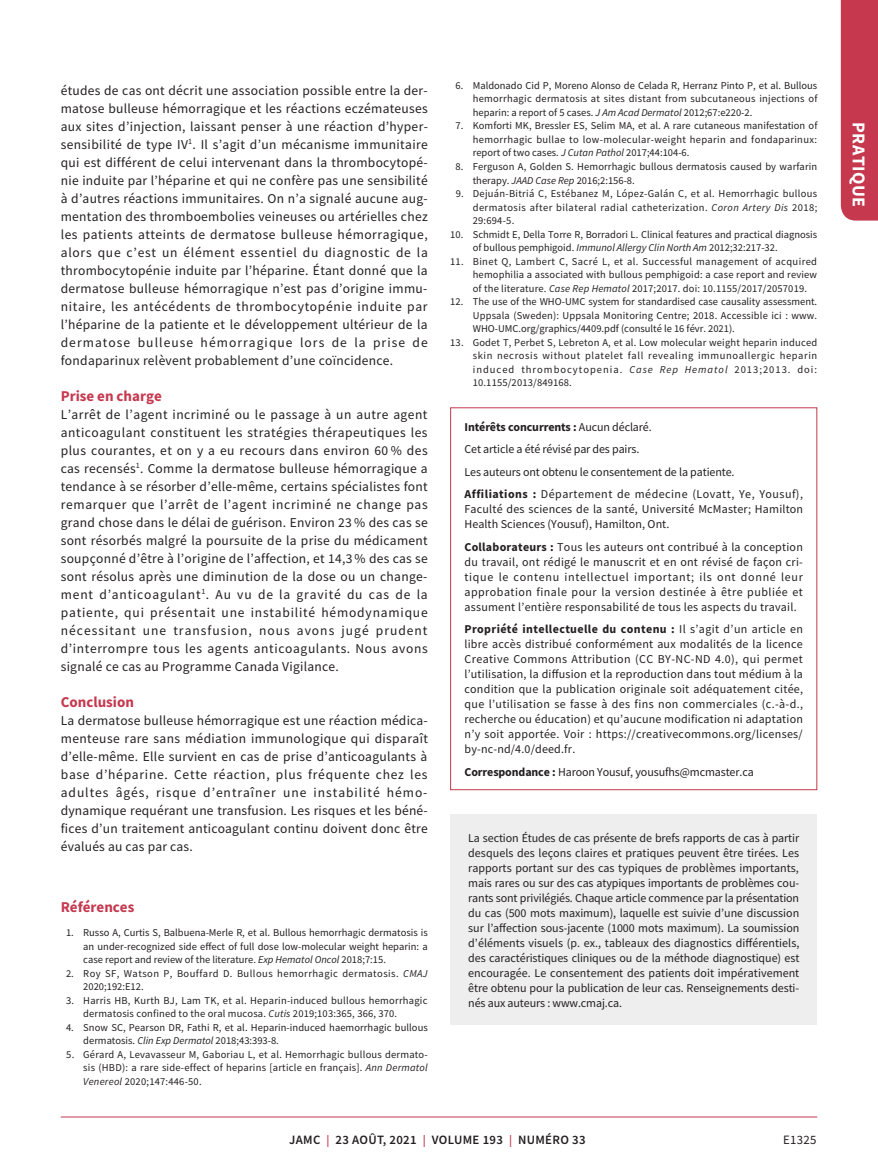
<style>
.page{position:relative;width:878px;height:1175px;background:#fff}
.page>*{position:absolute;margin:0;border:0;box-sizing:border-box;transform-origin:0 0}
.t1{font:700 18px "Source Sans Pro";letter-spacing:.025em;color:#fff}
.t2{font:700 15px "Source Sans Pro";color:#c5384e}
.t3{font:13.5px/18px "Source Sans Pro";letter-spacing:.02em;color:#231f20;text-align:justify}
.t4{font:600 12.75px "Source Sans Pro";letter-spacing:.025em;color:#231f20}
.t5{font:12.75px "Source Sans Pro";letter-spacing:.025em;color:#231f20}
.t6{font:12px/15px "Source Sans Pro";letter-spacing:.015em;color:#231f20;text-align:justify}
.t7{font:12px/22.5px "Source Sans Pro";letter-spacing:-.01em;color:#231f20}
.t8{font:10.5px/13.5px "Source Sans Pro";letter-spacing:.015em;color:#231f20;text-align:justify}
.t9{font:10.5px/13.5px "Source Sans Pro";letter-spacing:.04em;color:#231f20}
.s1{font-style:italic}
.s2{font-weight:700}
.s3{font-size:12px;color:#c5384e}
</style>
<div class="page">
<div style="left:840px;top:0;width:38px;height:220px;background:#c5384e"></div>
<hr style="left:61px;top:1116px;width:756px;height:1px;background:#c5384e">
<div style="left:450px;top:407px;width:367px;height:383px;border:1px solid #c5384e"></div>
<div style="left:450px;top:814px;width:367px;height:210px;background:#eeeeef"></div>
<p class="t3" style="left:61px;top:81px;width:368px">études de cas ont décrit une association possible entre la der&shy;matose bulleuse hémorragique et les réactions eczémateuses aux sites d’injection, laissant penser à une réaction d’hyper&shy;sensibilité de type IV<sup>1</sup>. Il s’agit d’un mécanisme immunitaire qui est différent de celui intervenant dans la thrombocytopé&shy;nie induite par l’héparine et qui ne confère pas une sensibilité à d’autres réactions immunitaires. On n’a signalé aucune aug&shy;mentation des thromboembolies veineuses ou artérielles chez les patients atteints de dermatose bulleuse hémorragique, alors que c’est un élément essentiel du diagnostic de la thrombocytopénie induite par l’héparine. Étant donné que la dermatose bulleuse hémorragique n’est pas d’origine immu&shy;nitaire, les antécédents de thrombocytopénie induite par l’héparine de la patiente et le développement ultérieur de la dermatose bulleuse hémorragique lors de la prise de fondaparinux relèvent probablement d’une coïncidence.</p>
<p class="t2" style="left:61px;top:385px;width:103px">Prise en charge</p>
<p class="t3" style="left:61px;top:405px;width:368px">L’arrêt de l’agent incriminé ou le passage à un autre agent anticoagulant constituent les stratégies thérapeutiques les plus courantes, et on y a eu recours dans environ 60 % des cas recensés<sup>1</sup>. Comme la dermatose bulleuse hémorragique a tendance à se résorber d’elle-même, certains spécialistes font remarquer que l’arrêt de l’agent incriminé ne change pas grand chose dans le délai de guérison. Environ 23 % des cas se sont résorbés malgré la poursuite de la prise du médicament soupçonné d’être à l’origine de l’affection, et 14,3 % des cas se sont résolus après une diminution de la dose ou un change&shy;ment d’anticoagulant<sup>1</sup>. Au vu de la gravité du cas de la patiente, qui présentait une instabilité hémodynamique nécessitant une transfusion, nous avons jugé prudent d’interrompre tous les agents anticoagulants. Nous avons signalé ce cas au Programme Canada Vigilance.</p>
<p class="t2" style="left:61px;top:691px;width:75px">Conclusion</p>
<p class="t3" style="left:61px;top:711px;width:368px">La dermatose bulleuse hémorragique est une réaction médica&shy;menteuse rare sans médiation immunologique qui disparaît d’elle-même. Elle survient en cas de prise d’anticoagulants à base d’héparine. Cette réaction, plus fréquente chez les adultes âgés, risque d’entraîner une instabilité hémo&shy;dynamique requérant une transfusion. Les risques et les béné&shy;fices d’un traitement anticoagulant continu doivent donc être évalués au cas par cas.</p>
<p class="t2" style="left:61px;top:897px;width:75px">Références</p>
<p class="t8" style="left:83px;top:926px;width:346px;text-indent:-17px">1. Russo A, Curtis S, Balbuena-Merle R, et al. Bullous hemorrhagic dermatosis is an under-recognized side effect of full dose low-molecular weight heparin: a case report and review of the literature. <span class="s1">Exp Hematol Oncol</span> 2018;7:15.</p>
<p class="t9" style="left:83px;top:966px;width:346px;text-indent:-17px">2. Roy SF, Watson P, Bouffard D. Bullous hemorrhagic dermatosis. <span class="s1">CMAJ<br></span>2020;192:E12.</p>
<p class="t8" style="left:83px;top:993px;width:346px;text-indent:-17px">3. Harris HB, Kurth BJ, Lam TK, et al. Heparin-induced bullous hemorrhagic dermatosis confined to the oral mucosa. <span class="s1">Cutis</span> 2019;103:365, 366, 370.</p>
<p class="t8" style="left:83px;top:1020px;width:346px;text-indent:-17px">4. Snow SC, Pearson DR, Fathi R, et al. Heparin-induced haemorrhagic bullous dermatosis. <span class="s1">Clin Exp Dermatol</span> 2018;43:393-8.</p>
<p class="t8" style="left:83px;top:1047px;width:346px;text-indent:-17px">5. Gérard A, Levavasseur M, Gaboriau L, et al. Hemorrhagic bullous dermato&shy;sis (HBD): a rare side-effect of heparins [article en français]. <span class="s1">Ann Dermatol Venereol</span> 2020;147:446-50.</p>
<p class="t8" style="left:473px;top:79px;width:346px;text-indent:-17px">6. Maldonado Cid P, Moreno Alonso de Celada R, Herranz Pinto P, et al. Bullous hemorrhagic dermatosis at sites distant from subcutaneous injections of heparin: a report of 5 cases. <span class="s1">J Am Acad Dermatol</span> 2012;67:e220-2.</p>
<p class="t8" style="left:473px;top:119px;width:346px;text-indent:-17px">7. Komforti MK, Bressler ES, Selim MA, et al. A rare cutaneous manifestation of hemorrhagic bullae to low-molecular-weight heparin and fondaparinux: report of two cases. <span class="s1">J Cutan Pathol</span> 2017;44:104-6.</p>
<p class="t8" style="left:473px;top:160px;width:346px;text-indent:-17px">8. Ferguson A, Golden S. Hemorrhagic bullous dermatosis caused by warfarin therapy. <span class="s1">JAAD Case Rep</span> 2016;2:156-8.</p>
<p class="t8" style="left:473px;top:187px;width:346px;text-indent:-17px">9. Dejuán-Bitriá C, Estébanez M, López-Galán C, et al. Hemorrhagic bullous dermatosis after bilateral radial catheterization. <span class="s1">Coron Artery Dis</span> 2018; 29:694-5.</p>
<p class="t8" style="left:473px;top:227px;width:346px;text-indent:-23px">10. Schmidt E, Della Torre R, Borradori L. Clinical features and practical diagnosis of bullous pemphigoid. <span class="s1">Immunol Allergy Clin North Am</span> 2012;32:217-32.</p>
<p class="t8" style="left:473px;top:254px;width:346px;text-indent:-23px">11. Binet Q, Lambert C, Sacré L, et al. Successful management of acquired hemophilia a associated with bullous pemphigoid: a case report and review of the literature. <span class="s1">Case Rep Hematol</span> 2017;2017. doi: 10.1155/2017/2057019.</p>
<p class="t8" style="left:473px;top:295px;width:346px;text-indent:-23px">12. The use of the WHO-UMC system for standardised case causality assessment.<br>Uppsala (Sweden): Uppsala Monitoring Centre; 2018. Accessible ici : www.<br>WHO-UMC.org/graphics/4409.pdf (consulté le 16 févr. 2021).</p>
<p class="t8" style="left:473px;top:335px;width:346px;text-indent:-23px">13. Godet T, Perbet S, Lebreton A, et al. Low molecular weight heparin induced skin necrosis without platelet fall revealing immunoallergic heparin induced thrombocytopenia. <span class="s1">Case Rep Hematol</span> 2013;2013. doi:<br>10.1155/2013/849168.</p>
<p class="t7" style="left:464px;top:415px;width:340px"><span class="s2">Intérêts concurrents :</span> Aucun déclaré.<br>Cet article a été révisé par des pairs.<br>Les auteurs ont obtenu le consentement de la patiente.<br><span class="s2">Affiliations :</span> Département de médecine (Lovatt, Ye, Yousuf),</p>
<p class="t6" style="left:464px;top:501px;width:340px">Faculté des sciences de la santé, Université McMaster; Hamilton<br>Health Sciences (Yousuf), Hamilton, Ont.</p>
<p class="t6" style="left:464px;top:539px;width:340px"><span class="s2">Collaborateurs :</span> Tous les auteurs ont contribué à la conception du travail, ont rédigé le manuscrit et en ont révisé de façon cri&shy;tique le contenu intellectuel important; ils ont donné leur approbation finale pour la version destinée à être publiée et assument l’entière responsabilité de tous les aspects du travail.</p>
<p class="t6" style="left:464px;top:621px;width:340px"><span class="s2">Propriété intellectuelle du contenu :</span> Il s’agit d’un article en libre accès distribué conformément aux modalités de la licence Creative Commons Attribution (CC BY-NC-ND 4.0), qui permet l’utilisation, la diffusion et la reproduction dans tout médium à la condition que la publication originale soit adéquatement citée, que l’utilisation se fasse à des fins non commerciales (c.-à-d., recherche ou éducation) et qu’aucune modification ni adaptation n’y soit apportée. Voir : https://creativecommons.org/licenses/ by-nc-nd/4.0/deed.fr.</p>
<p class="t7" style="left:464px;top:760px;width:291px"><span class="s2">Correspondance :</span> Haroon Yousuf, yousufhs@mcmaster.ca</p>
<p class="t6" style="left:468px;top:830px;width:333px">La section Études de cas présente de brefs rapports de cas à partir desquels des leçons claires et pratiques peuvent être tirées. Les rapports portant sur des cas typiques de problèmes importants, mais rares ou sur des cas atypiques importants de problèmes cou&shy;rants sont privilégiés. Chaque article commence par la présentation du cas (500 mots maximum), laquelle est suivie d’une discussion sur l’affection sous-jacente (1000 mots maximum). La soumission d’éléments visuels (p. ex., tableaux des diagnostics différentiels, des caractéristiques cliniques ou de la méthode diagnostique) est encouragée. Le consentement des patients doit impérativement être obtenu pour la publication de leur cas. Renseignements desti&shy;nés aux auteurs : www.cmaj.ca.</p>
<p class="t4" style="left:289px;top:1131px;width:298px">JAMC <span class="s3">|</span> 23 AOÛT, 2021 <span class="s3">|</span> VOLUME 193 <span class="s3">|</span> NUMÉRO 33</p>
<p class="t5" style="left:783px;top:1132px;width:35px">E1325</p>
<h1 class="t1" style="left:871px;top:122px;width:86px;rotate:90deg">PRATIQUE</h1>
</div>
